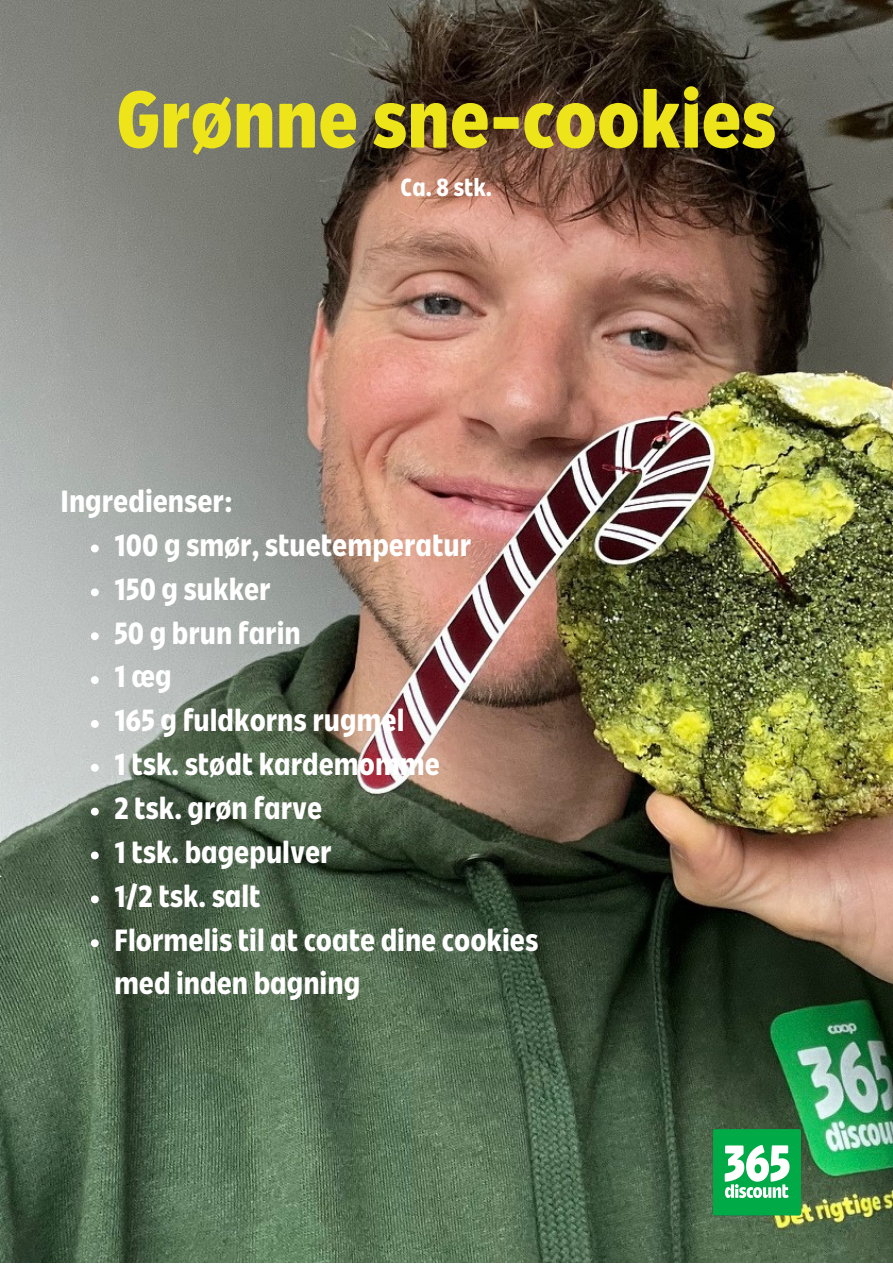
<style>
.page{position:relative;width:893px;height:1264px;background:#fff}
.page>*{position:absolute;margin:0;border:0;box-sizing:border-box;transform-origin:0 0}
.t1{font:900 82.65px "Coop 365 discount";color:#eee41a}
.t2{font:700 31.5px/43.8px "Coop 365 discount";color:#fff}
.t3{font:700 25.5px "Coop 365 discount";color:#fff}
</style>
<div class="page">
<img style="left:0;top:0;width:892px;height:1262px">
<img style="left:710px;top:1129px;width:93px;height:87px">
<svg style="left:91px;top:544px;width:8px;height:8px"></svg>
<svg style="left:91px;top:588px;width:8px;height:8px"></svg>
<svg style="left:91px;top:632px;width:8px;height:8px"></svg>
<svg style="left:91px;top:676px;width:8px;height:8px"></svg>
<svg style="left:91px;top:720px;width:8px;height:7px"></svg>
<svg style="left:91px;top:763px;width:8px;height:8px"></svg>
<svg style="left:91px;top:807px;width:8px;height:8px"></svg>
<svg style="left:91px;top:851px;width:8px;height:8px"></svg>
<svg style="left:91px;top:895px;width:8px;height:8px"></svg>
<svg style="left:91px;top:939px;width:8px;height:8px"></svg>
<p class="t1" style="left:116px;top:81px;width:661px">Grønne sne-cookies</p>
<p class="t3" style="left:400px;top:176px;width:93px">Ca. 8 stk.</p>
<p class="t2" style="left:60px;top:480px;width:174px">Ingredienser:</p>
<p class="t2" style="left:114px;top:524px;width:358px">100 g smør, stuetemperatur</p>
<p class="t2" style="left:114px;top:568px;width:158px">150 g sukker</p>
<p class="t2" style="left:114px;top:612px;width:188px">50 g brun farin</p>
<p class="t2" style="left:114px;top:656px;width:59px">1æg</p>
<p class="t2" style="left:114px;top:700px;width:292px">165 g fuldkorns rugmel</p>
<p class="t2" style="left:114px;top:743px;width:327px">1 tsk. stødt kardemomme</p>
<p class="t2" style="left:114px;top:787px;width:210px">2 tsk. grøn farve</p>
<p class="t2" style="left:114px;top:831px;width:219px">1 tsk. bagepulver</p>
<p class="t2" style="left:114px;top:875px;width:148px">1/2 tsk. salt</p>
<p class="t2" style="left:114px;top:919px;width:425px">Flormelis til at coate dine cookies med inden bagning</p>
</div>
